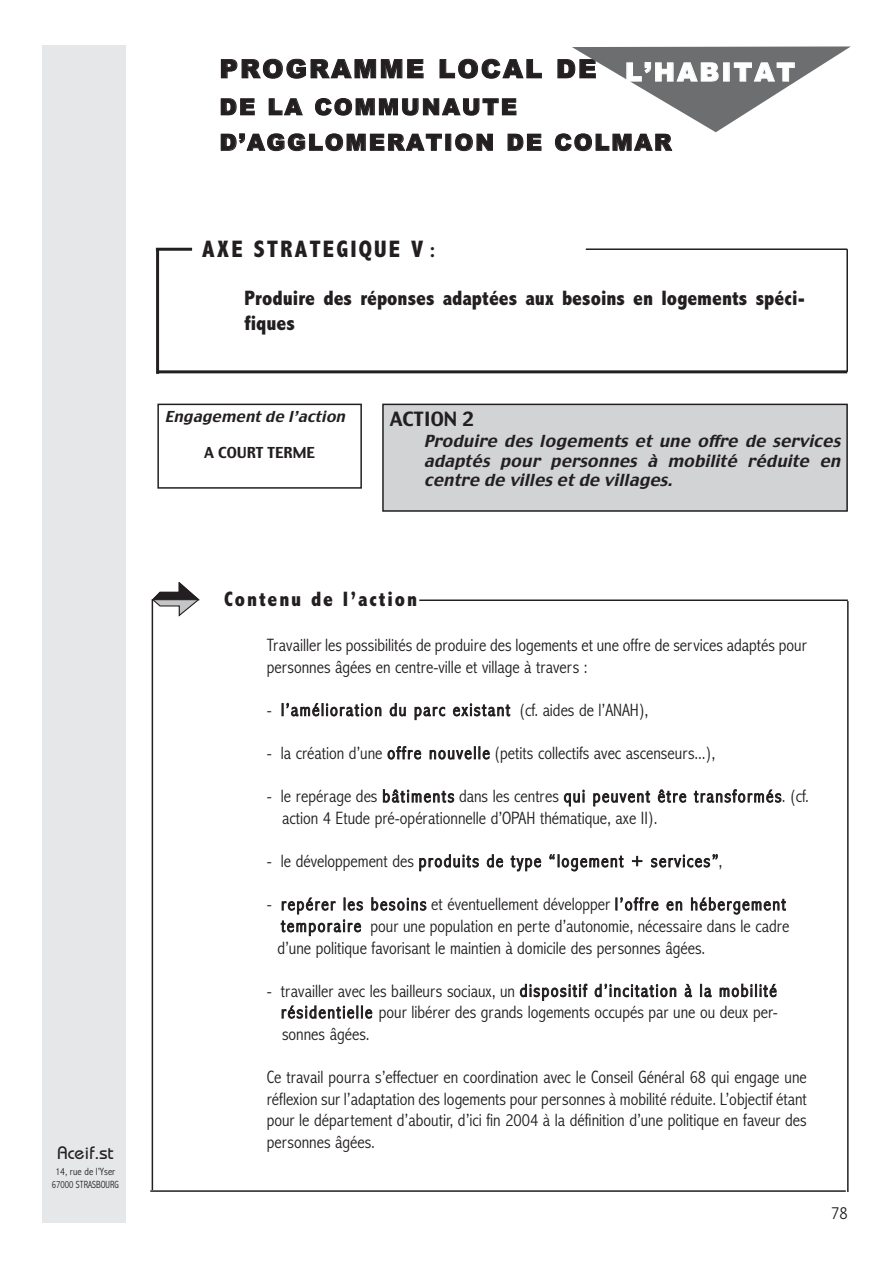
<style>
.page{position:relative;width:893px;height:1263px;background:#fff}
.page>*{position:absolute;margin:0;border:0;box-sizing:border-box;transform-origin:0 0}
.t1{font:900 25.5px "Arial";letter-spacing:.085em;color:#231f20}
.t2{font:900 25.5px "Arial";letter-spacing:.09em;color:#fff}
.t3{font:800 condensed 24px "Abadi";letter-spacing:.09em;color:#231f20}
.t4{font:900 22.5px/35.5px "Arial";letter-spacing:.085em;color:#231f20}
.t5{font:800 condensed 21px/25.2px "Abadi";color:#231f20}
.t6{font:800 condensed 21px "Abadi";letter-spacing:.09em;color:#231f20}
.t7{font:19.5px "Charcoal";color:#231f20}
.t8{font:300 condensed 18px/21.6px "Abadi";color:#231f20}
.t9{font:300 condensed 18px "Abadi";letter-spacing:.085em;color:#231f20}
.t10{font:500 18px "Bauhaus";color:#231f20}
.t11{font:italic 16.5px/19.8px "Charcoal";color:#231f20;text-align:justify}
.t12{font:italic 15px "Charcoal";color:#231f20}
.t13{font:15px "Charcoal";color:#231f20}
.t14{font:300 condensed 10.5px/12.6px "Abadi";color:#231f20;text-align:center}
.s1{font-size:21px}
</style>
<div class="page">
<svg style="left:572px;top:46px;width:278px;height:86px"></svg>
<div style="left:43px;top:45px;width:83px;height:1178px;background:#e6e7e8"></div>
<div style="left:383px;top:404px;width:464px;height:107px;background:#d1d3d4"></div>
<div style="left:382px;top:404px;width:465px;height:108px;border:2px solid #231f20"></div>
<div style="left:157px;top:404px;width:205px;height:85px;border:2px solid #231f20"></div>
<hr style="left:156px;top:248px;width:36px;height:3px;background:#231f20">
<hr style="left:156px;top:249px;width:3px;height:125px;background:#231f20">
<hr style="left:158px;top:370px;width:689px;height:3px;background:#231f20">
<hr style="left:846px;top:249px;width:2px;height:123px;background:#231f20">
<hr style="left:585px;top:248px;width:262px;height:2px;background:#231f20">
<svg style="left:153px;top:583px;width:47px;height:32px"></svg>
<hr style="left:419px;top:600px;width:428px;height:1px;background:#231f20">
<hr style="left:150px;top:1190px;width:695px;height:2px;background:#231f20">
<hr style="left:152px;top:599px;width:1px;height:591px;background:#231f20">
<hr style="left:847px;top:601px;width:1px;height:591px;background:#231f20">
<p class="t10" style="left:57px;top:1146px;width:57px">Aceif.st</p>
<p class="t14" style="left:52px;top:1167px;width:68px">14, rue de l’Yser<br>67000 STRASBOURG</p>
<h1 class="t1" style="left:219px;top:60px;width:378px">PROGRAMME LOCAL DE</h1>
<p class="t4" style="left:219px;top:91px;width:453px">DE LA COMMUNAUTE<br>D’AGGLOMERATION DE COLMAR</p>
<h1 class="t2" style="left:625px;top:63px;width:171px">L’HABITAT</h1>
<h2 class="t3" style="left:202px;top:241px;width:235px">AXE STRATEGIQUE V <span class="s1">:</span></h2>
<p class="t5" style="left:245px;top:288px;width:562px">Produire des réponses adaptées aux besoins en logements spéci&shy;fiques</p>
<p class="t12" style="left:165px;top:411px;width:185px">Engagement de l’action</p>
<p class="t13" style="left:204px;top:447px;width:112px">A COURT TERME</p>
<p class="t7" style="left:390px;top:411px;width:86px">ACTION 2</p>
<p class="t11" style="left:424px;top:432px;width:421px">Produire des logements et une offre de services adaptés pour personnes à mobilité réduite en centre de villes et de villages.</p>
<p class="t6" style="left:224px;top:592px;width:194px">Contenu de l’action</p>
<p class="t8" style="left:267px;top:636px;width:541px">Travailler les possibilités de produire des logements et une offre de services adaptés pour personnes âgées en centre-ville et village à travers :</p>
<p class="t9" style="left:267px;top:703px;width:383px">- l’amélioration du parc existant (cf. aides de l’ANAH),</p>
<p class="t8" style="left:267px;top:744px;width:450px">- la création d’une offre nouvelle (petits collectifs avec ascenseurs...),</p>
<p class="t8" style="left:282px;top:787px;width:528px;text-indent:-15px">- le repérage des bâtiments dans les centres qui peuvent être transformés. (cf. action 4 Etude pré-opérationnelle d’OPAH thématique, axe II).</p>
<p class="t9" style="left:267px;top:855px;width:457px">- le développement des produits de type “logement + services”,</p>
<p class="t8" style="left:277px;top:895px;width:513px;text-indent:-11px">- repérer les besoins et éventuellement développer l’offre en hébergement temporaire pour une population en perte d’autonomie, nécessaire dans le cadre d’une politique favorisant le maintien à domicile des personnes âgées.</p>
<p class="t8" style="left:281px;top:982px;width:498px;text-align:justify;text-indent:-14px">- travailler avec les bailleurs sociaux, un dispositif d’incitation à la mobilité résidentielle pour libérer des grands logements occupés par une ou deux per&shy;sonnes âgées.</p>
<p class="t8" style="left:267px;top:1068px;width:541px;text-align:justify">Ce travail pourra s’effectuer en coordination avec le Conseil Général 68 qui engage une réflexion sur l’adaptation des logements pour personnes à mobilité réduite. L’objectif étant pour le département d’aboutir, d’ici fin 2004 à la définition d’une politique en faveur des personnes âgées.</p>
<p class="t8" style="left:831px;top:1204px;width:18px">78</p>
</div>
